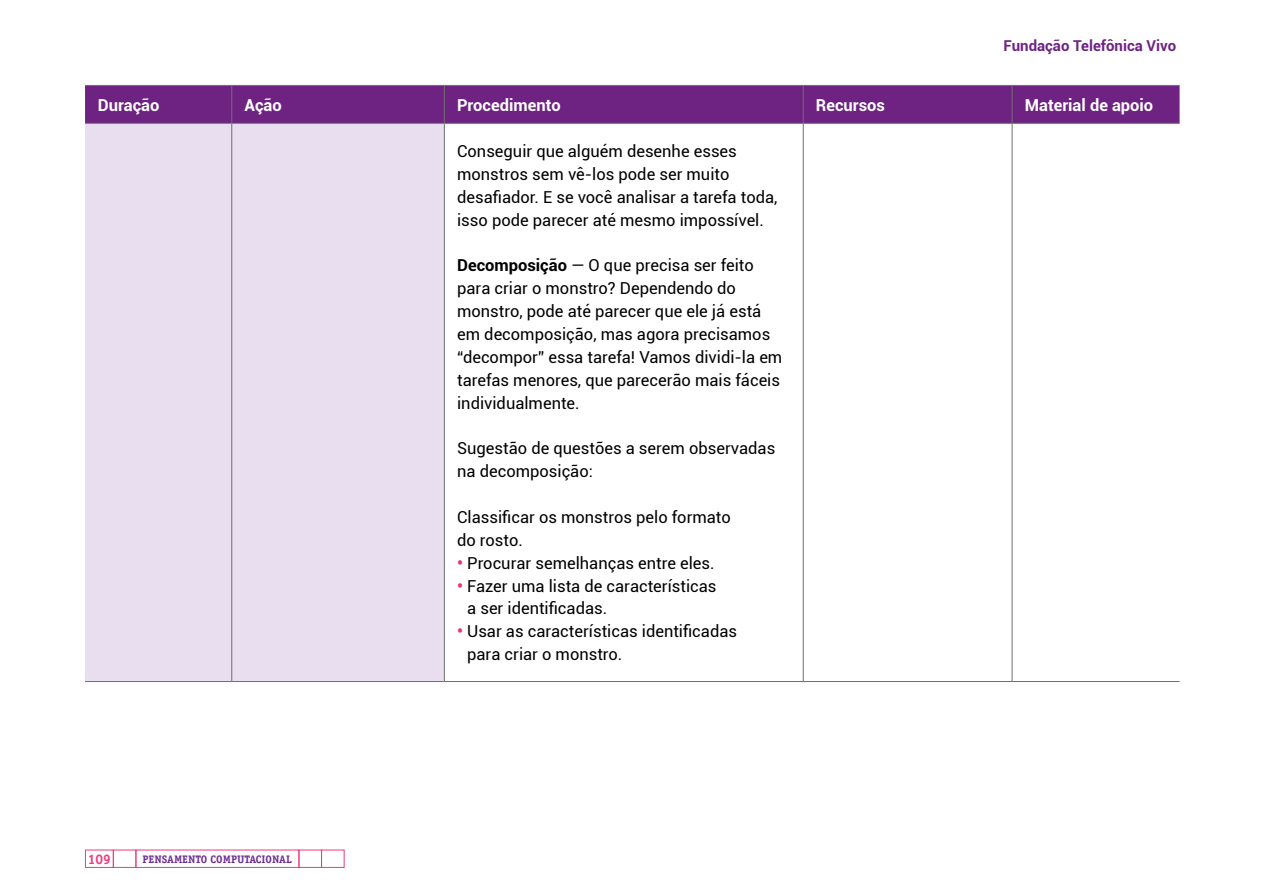
<style>
.page{position:relative;width:1263px;height:893px;background:#fff}
.page>*{position:absolute;margin:0;border:0;box-sizing:border-box;transform-origin:0 0}
.t1{font:16.5px/22.8px "Roboto";color:#000}
.t2{font:700 16.5px "Roboto";color:#fff}
.t3{font:700 15px "Roboto";color:#6e2383}
.t4{font:700 13.8px "Officina Serif Std";color:#ee3a80}
.t5{font:700 10.95px "Officina Serif Std";color:#6d2c91}
.s1{font-weight:700}
.s2{font-weight:700;color:#e83278}
</style>
<div class="page">
<div style="left:135px;top:850px;width:164px;height:18px;border:1px solid #ee3a80"></div>
<div style="left:299px;top:850px;width:23px;height:18px;border:1px solid #ee3a80"></div>
<div style="left:321px;top:850px;width:24px;height:18px;border:1px solid #ee3a80"></div>
<div style="left:85px;top:850px;width:29px;height:18px;border:1px solid #ee3a80"></div>
<div style="left:113px;top:850px;width:23px;height:18px;border:1px solid #ee3a80"></div>
<div style="left:85px;top:86px;width:1094px;height:37px;background:#6e2383"></div>
<div style="left:85px;top:124px;width:359px;height:557px;background:#e8deef"></div>
<hr style="left:85px;top:85px;width:147px;height:1px;background:#706f6f">
<hr style="left:232px;top:85px;width:212px;height:1px;background:#706f6f">
<hr style="left:231px;top:86px;width:1px;height:37px;background:#706f6f">
<hr style="left:444px;top:85px;width:359px;height:1px;background:#706f6f">
<hr style="left:444px;top:86px;width:1px;height:37px;background:#706f6f">
<hr style="left:803px;top:85px;width:209px;height:1px;background:#706f6f">
<hr style="left:803px;top:86px;width:1px;height:37px;background:#706f6f">
<hr style="left:1012px;top:85px;width:167px;height:1px;background:#706f6f">
<hr style="left:1012px;top:86px;width:1px;height:37px;background:#706f6f">
<hr style="left:85px;top:123px;width:147px;height:1px;background:#706f6f">
<hr style="left:232px;top:123px;width:212px;height:1px;background:#706f6f">
<hr style="left:231px;top:124px;width:1px;height:557px;background:#706f6f">
<hr style="left:444px;top:123px;width:359px;height:1px;background:#706f6f">
<hr style="left:444px;top:124px;width:1px;height:557px;background:#706f6f">
<hr style="left:803px;top:123px;width:209px;height:1px;background:#706f6f">
<hr style="left:803px;top:124px;width:1px;height:557px;background:#706f6f">
<hr style="left:1012px;top:123px;width:167px;height:1px;background:#706f6f">
<hr style="left:1012px;top:124px;width:1px;height:557px;background:#706f6f">
<hr style="left:85px;top:681px;width:147px;height:1px;background:#706f6f">
<hr style="left:232px;top:681px;width:212px;height:1px;background:#706f6f">
<hr style="left:444px;top:681px;width:359px;height:1px;background:#706f6f">
<hr style="left:803px;top:681px;width:209px;height:1px;background:#706f6f">
<hr style="left:1012px;top:681px;width:167px;height:1px;background:#706f6f">
<p class="t3" style="left:1003px;top:35px;width:174px">Fundação Telefônica Vivo</p>
<p class="t2" style="left:98px;top:93px;width:63px">Duração</p>
<p class="t2" style="left:244px;top:93px;width:39px">Ação</p>
<p class="t2" style="left:457px;top:93px;width:105px">Procedimento</p>
<p class="t2" style="left:816px;top:93px;width:71px">Recursos</p>
<p class="t2" style="left:1025px;top:93px;width:130px">Material de apoio</p>
<p class="t1" style="left:457px;top:139px;width:322px">Conseguir que alguém desenhe esses monstros sem vê-los pode ser muito desafiador. E se você analisar a tarefa toda, isso pode parecer até mesmo impossível.</p>
<p class="t1" style="left:457px;top:253px;width:327px"><span class="s1">Decomposição</span> — O que precisa ser feito para criar o monstro? Dependendo do monstro, pode até parecer que ele já está em decomposição, mas agora precisamos “decompor” essa tarefa! Vamos dividi-la em tarefas menores, que parecerão mais fáceis individualmente.</p>
<p class="t1" style="left:457px;top:436px;width:320px">Sugestão de questões a serem observadas na decomposição:</p>
<p class="t1" style="left:457px;top:505px;width:275px">Classificar os monstros pelo formato do rosto.</p>
<p class="t1" style="left:457px;top:551px;width:259px"><span class="s2">•</span> Procurar semelhanças entre eles.</p>
<p class="t1" style="left:467px;top:574px;width:251px;text-indent:-10px"><span class="s2">•</span> Fazer uma lista de características a ser identificadas.</p>
<p class="t1" style="left:467px;top:619px;width:271px;text-indent:-10px"><span class="s2">•</span> Usar as características identificadas para criar o monstro.</p>
<p class="t4" style="left:88px;top:851px;width:25px">109</p>
<p class="t5" style="left:142px;top:852px;width:151px">PENSAMENTO COMPUTACIONAL</p>
</div>
